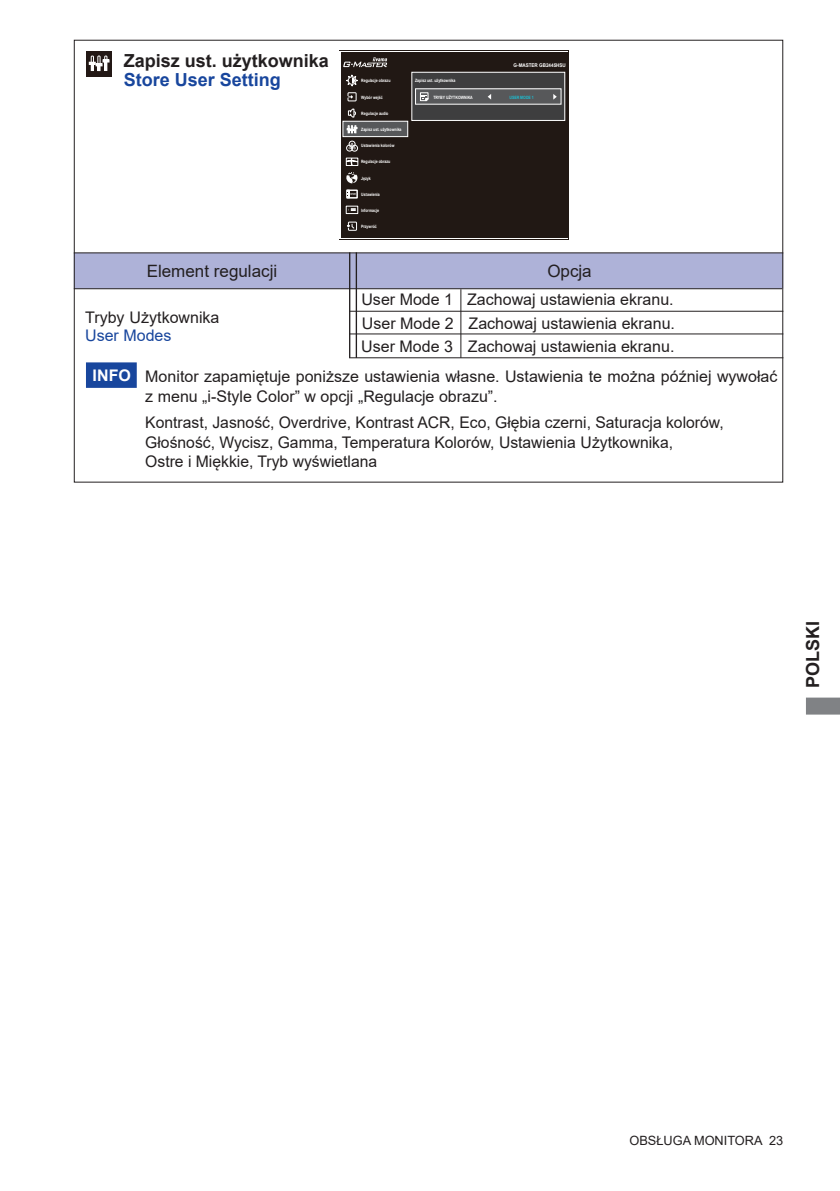
<style>
.page{position:relative;width:840px;height:1191px;background:#fff}
.page>*{position:absolute;margin:0;border:0;box-sizing:border-box;transform-origin:0 0}
.t1{font:700 18px "Arial";color:#231f20}
.t2{font:700 18px "Arial";color:#18469d}
.t3{font:17px "Arial";color:#231f20}
.t4{font:16px/19.8px "Arial";color:#231f20}
.t5{font:16px "Arial";color:#18469d}
.t6{font:700 16px "Arial";color:#fff}
.t7{font:12.8px "Arial";color:#231f20}
.t8{font:700 5px "Arial";color:#fff;scale:.9 1}
.t9{font:700 4.4px "Arial";color:#fff;scale:.8 1}
.t10{font:700 4.4px "Arial";color:#1cbed2;scale:.8 1}
</style>
<div class="page">
<svg style="left:806px;top:697px;width:33px;height:17px"></svg>
<div style="left:74px;top:253px;width:708px;height:36px;background:#aeb2d8;border:2px solid #aeb2d8"></div>
<hr style="left:74px;top:252px;width:708px;height:1px;background:#231f20">
<hr style="left:349px;top:252px;width:1px;height:106px;background:#231f20">
<hr style="left:355px;top:252px;width:2px;height:106px;background:#231f20">
<hr style="left:74px;top:288px;width:707px;height:1px;background:#231f20">
<hr style="left:460px;top:289px;width:1px;height:69px;background:#231f20">
<hr style="left:349px;top:311px;width:433px;height:1px;background:#231f20">
<hr style="left:349px;top:333px;width:433px;height:1px;background:#231f20">
<hr style="left:349px;top:357px;width:433px;height:1px;background:#231f20">
<div style="left:87px;top:51px;width:25px;height:25px;background:#231815"></div>
<svg style="left:89px;top:56px;width:20px;height:15px"></svg>
<div style="left:340px;top:52px;width:227px;height:185px;background:#211814"></div>
<div style="left:343px;top:121px;width:64px;height:16px;background:#57585a"></div>
<div style="left:342px;top:121px;width:66px;height:16px;border:1px solid #fff"></div>
<div style="left:411px;top:72px;width:153px;height:48px;background:#3e3e3f"></div>
<div style="left:411px;top:72px;width:153px;height:49px;border:1px solid #fff"></div>
<svg style="left:346px;top:75px;width:11px;height:11px"></svg>
<div style="left:346px;top:158px;width:12px;height:8px;border:1px solid #fff"></div>
<svg style="left:346px;top:158px;width:12px;height:7px"></svg>
<svg style="left:346px;top:141px;width:11px;height:10px"></svg>
<svg style="left:346px;top:172px;width:11px;height:11px"></svg>
<div style="left:348px;top:222px;width:8px;height:9px;border:1px solid #fff"></div>
<svg style="left:347px;top:223px;width:7px;height:6px"></svg>
<div style="left:347px;top:92px;width:9px;height:9px;border:1px solid #fff"></div>
<svg style="left:347px;top:108px;width:9px;height:10px"></svg>
<div style="left:346px;top:190px;width:11px;height:8px;border:1px solid #fff"></div>
<svg style="left:347px;top:190px;width:8px;height:8px"></svg>
<div style="left:346px;top:206px;width:12px;height:8px;border:1px solid #fff"></div>
<svg style="left:348px;top:208px;width:7px;height:3px"></svg>
<svg style="left:347px;top:125px;width:10px;height:8px"></svg>
<svg style="left:343px;top:57px;width:44px;height:10px"></svg>
<div style="left:415px;top:89px;width:145px;height:15px;background:#57585a"></div>
<div style="left:415px;top:88px;width:146px;height:17px;border:1px solid #fff"></div>
<svg style="left:420px;top:92px;width:8px;height:10px"></svg>
<svg style="left:487px;top:94px;width:4px;height:6px"></svg>
<svg style="left:553px;top:94px;width:3px;height:6px"></svg>
<div style="left:86px;top:362px;width:51px;height:26px;background:#18469d;border:2px solid #18469d"></div>
<p class="t1" style="left:124px;top:47px;width:207px">Zapisz ust. użytkownika</p>
<p class="t2" style="left:124px;top:67px;width:159px">Store User Setting</p>
<p class="t9" style="left:361px;top:78px;width:38px">Regulacje obrazu</p>
<p class="t9" style="left:361px;top:94px;width:29px">Wybór wejść</p>
<p class="t9" style="left:361px;top:110px;width:36px">Regulacje audio</p>
<p class="t9" style="left:361px;top:126px;width:52px">Zapisz ust. użytkownika</p>
<p class="t9" style="left:361px;top:143px;width:43px">Ustawienia kolorów</p>
<p class="t9" style="left:361px;top:175px;width:14px">Język</p>
<p class="t9" style="left:361px;top:159px;width:38px">Regulacje obrazu</p>
<p class="t9" style="left:361px;top:191px;width:25px">Ustawienia</p>
<p class="t9" style="left:361px;top:207px;width:24px">Informacje</p>
<p class="t9" style="left:361px;top:223px;width:21px">Przywróć</p>
<p class="t8" style="left:513px;top:62px;width:60px">G-MASTER GB2445HSU</p>
<p class="t9" style="left:415px;top:77px;width:52px">Zapisz ust. użytkownika</p>
<p class="t9" style="left:433px;top:94px;width:51px">TRYBY UŻYTKOWNIKA</p>
<p class="t10" style="left:509px;top:94px;width:32px">USER MODE 1</p>
<p class="t3" style="left:147px;top:259px;width:132px">Element regulacji</p>
<p class="t3" style="left:547px;top:259px;width:46px">Opcja</p>
<p class="t4" style="left:361px;top:290px;width:313px">User Mode 1 Zachowaj ustawienia ekranu.</p>
<p class="t4" style="left:361px;top:336px;width:314px">User Mode 3 Zachowaj ustawienia ekranu.</p>
<p class="t4" style="left:85px;top:307px;width:136px">Tryby Użytkownika</p>
<p class="t5" style="left:85px;top:324px;width:88px">User Modes</p>
<p class="t4" style="left:362px;top:313px;width:314px">User Mode 2 Zachowaj ustawienia ekranu.</p>
<p class="t4" style="left:145px;top:367px;width:633px">Monitor zapamiętuje poniższe ustawienia własne. Ustawienia te można później wywołać z menu „i-Style Color” w opcji „Regulacje obrazu”.</p>
<p class="t4" style="left:145px;top:412px;width:579px">Kontrast, Jasność, Overdrive, Kontrast ACR, Eco, Głębia czerni, Saturacja kolorów,<br>Głośność, Wycisz, Gamma, Temperatura Kolorów, Ustawienia Użytkownika,<br>Ostre i Miękkie, Tryb wyświetlana</p>
<p class="t6" style="left:93px;top:364px;width:40px">INFO</p>
<p class="t1" style="left:799px;top:688px;width:69px;rotate:-90deg">POLSKI</p>
<p class="t7" style="left:629px;top:1131px;width:155px">OBSŁUGA MONITORA 23</p>
</div>
